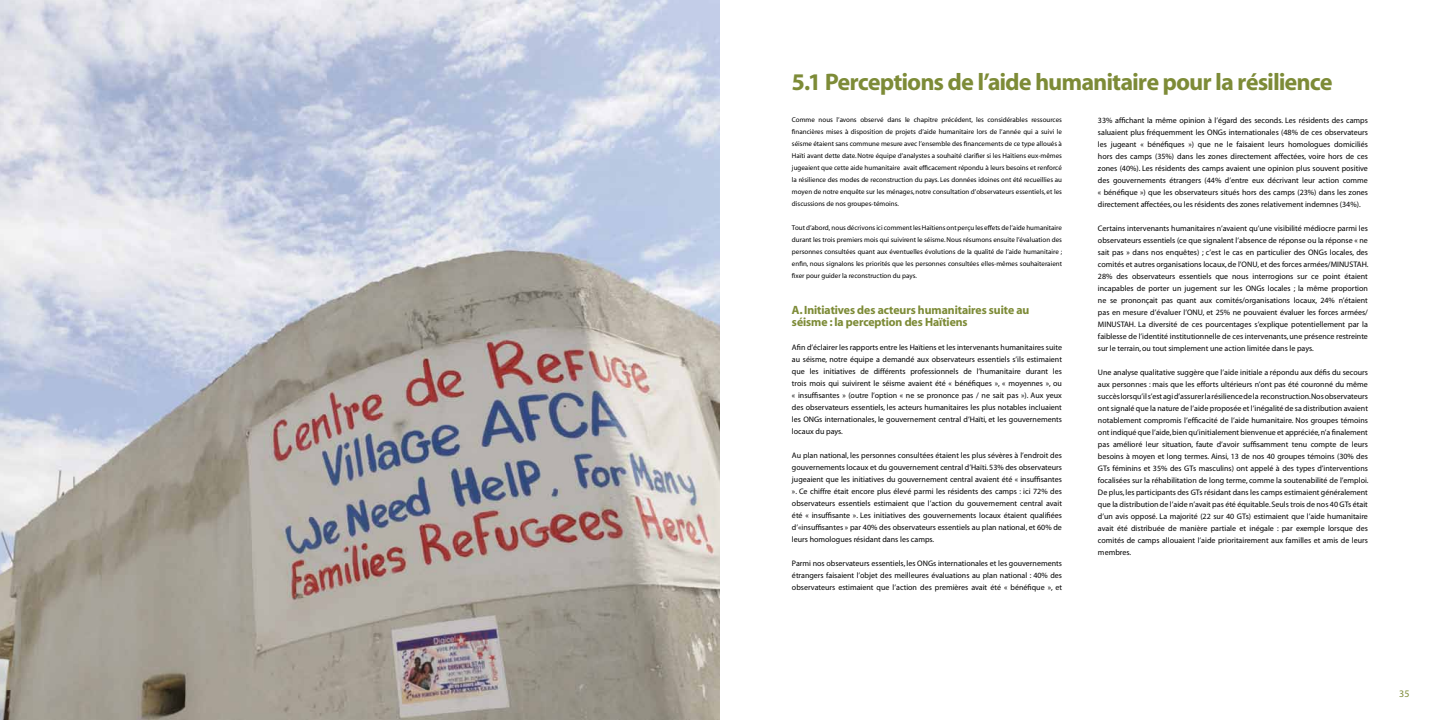
<style>
.page{position:relative;width:1440px;height:720px;background:#fff}
.page>*{position:absolute;margin:0;border:0;box-sizing:border-box;transform-origin:0 0}
.t1{font:24px "Myriad Headline";letter-spacing:-.015em;color:#7d8b37}
.t2{font:12px/12px "Myriad Headline";color:#7d8b37}
.t3{font:10px "Myriad";color:#7d8b37}
.t4{font:8px/12px "Myriad";color:#000;text-align:justify}
.t5{font:7px/12px "Myriad";color:#000;text-align:justify}
</style>
<div class="page">
<img style="left:0;top:0;width:720px;height:720px">
<h1 class="t1" style="left:792px;top:70px;width:542px">5.1 Perceptions de l’aide humanitaire pour la résilience</h1>
<p class="t5" style="left:792px;top:114px;width:272px">Comme nous l’avons observé dans le chapitre précédent, les considérables ressources financières mises à disposition de projets d’aide humanitaire lors de l’année qui a suivi le séisme étaient sans commune mesure avec l’ensemble des financements de ce type alloués à Haïti avant dette date. Notre équipe d’analystes a souhaité clarifier si les Haïtiens eux-mêmes jugeaient que cette aide humanitaire avait efficacement répondu à leurs besoins et renforcé la résilience des modes de reconstruction du pays. Les données idoines ont été recueillies au moyen de notre enquête sur les ménages, notre consultation d’observateurs essentiels, et les discussions de nos groupes-témoins.</p>
<p class="t5" style="left:792px;top:222px;width:272px">Tout d’abord, nous décrivons ici comment les Haïtiens ont perçu les effets de l’aide humanitaire durant les trois premiers mois qui suivirent le séisme. Nous résumons ensuite l’évaluation des personnes consultées quant aux éventuelles évolutions de la qualité de l’aide humanitaire ; enfin, nous signalons les priorités que les personnes consultées elles-mêmes souhaiteraient fixer pour guider la reconstruction du pays.</p>
<h2 class="t2" style="left:792px;top:305px;width:239px">A. Initiatives des acteurs humanitaires suite au séisme : la perception des Haïtiens</h2>
<p class="t4" style="left:792px;top:342px;width:272px">Afin d’éclairer les rapports entre les Haïtiens et les intervenants humanitaires suite au séisme, notre équipe a demandé aux observateurs essentiels s’ils estimaient que les initiatives de différents professionnels de l’humanitaire durant les trois mois qui suivirent le séisme avaient été « bénéfiques », « moyennes », ou « insuffisantes » (outre l’option « ne se prononce pas / ne sait pas »). Aux yeux des observateurs essentiels, les acteurs humanitaires les plus notables incluaient les ONGs internationales, le gouvernement central d’Haïti, et les gouvernements locaux du pays.</p>
<p class="t4" style="left:792px;top:450px;width:272px">Au plan national, les personnes consultées étaient les plus sévères à l’endroit des gouvernements locaux et du gouvernement central d’Haïti. 53% des observateurs jugeaient que les initiatives du gouvernement central avaient été « insuffisantes ». Ce chiffre était encore plus élevé parmi les résidents des camps : ici 72% des observateurs essentiels estimaient que l’action du gouvernement central avait été « insuffisante ». Les initiatives des gouvernements locaux étaient qualifiées d’«insuffisantes » par 40% des observateurs essentiels au plan national, et 60% de leurs homologues résidant dans les camps.</p>
<p class="t4" style="left:792px;top:558px;width:272px">Parmi nos observateurs essentiels, les ONGs internationales et les gouvernements étrangers faisaient l’objet des meilleures évaluations au plan national : 40% des observateurs estimaient que l’action des premières avait été « bénéfique », et</p>
<p class="t4" style="left:1098px;top:115px;width:272px">33% affichant la même opinion à l’égard des seconds. Les résidents des camps saluaient plus fréquemment les ONGs internationales (48% de ces observateurs les jugeant « bénéfiques ») que ne le faisaient leurs homologues domiciliés hors des camps (35%) dans les zones directement affectées, voire hors de ces zones (40%). Les résidents des camps avaient une opinion plus souvent positive des gouvernements étrangers (44% d’entre eux décrivant leur action comme « bénéfique ») que les observateurs situés hors des camps (23%) dans les zones directement affectées, ou les résidents des zones relativement indemnes (34%).</p>
<p class="t4" style="left:1098px;top:223px;width:272px">Certains intervenants humanitaires n’avaient qu’une visibilité médiocre parmi les observateurs essentiels (ce que signalent l’absence de réponse ou la réponse « ne sait pas » dans nos enquêtes) ; c’est le cas en particulier des ONGs locales, des comités et autres organisations locaux, de l’ONU, et des forces armées/MINUSTAH.<br>28% des observateurs essentiels que nous interrogions sur ce point étaient incapables de porter un jugement sur les ONGs locales ; la même proportion ne se prononçait pas quant aux comités/organisations locaux, 24% n’étaient pas en mesure d’évaluer l’ONU, et 25% ne pouvaient évaluer les forces armées/ MINUSTAH. La diversité de ces pourcentages s’explique potentiellement par la faiblesse de l’identité institutionnelle de ces intervenants, une présence restreinte sur le terrain, ou tout simplement une action limitée dans le pays.</p>
<p class="t4" style="left:1098px;top:367px;width:272px">Une analyse qualitative suggère que l’aide initiale a répondu aux défis du secours aux personnes : mais que les efforts ultérieurs n’ont pas été couronné du même succès lorsqu’il s’est agi d’assurer la résilience de la reconstruction.Nos observateurs ont signalé que la nature de l’aide proposée et l’inégalité de sa distribution avaient notablement compromis l’efficacité de l’aide humanitaire. Nos groupes témoins ont indiqué que l’aide, bien qu’initialement bienvenue et appréciée, n’a finalement pas amélioré leur situation, faute d’avoir suffisamment tenu compte de leurs besoins à moyen et long termes. Ainsi, 13 de nos 40 groupes témoins (30% des GTs féminins et 35% des GTs masculins) ont appelé à des types d’interventions focalisées sur la réhabilitation de long terme, comme la soutenabilité de l’emploi.<br>De plus, les participants des GTs résidant dans les camps estimaient généralement que la distribution de l’aide n’avait pas été équitable. Seuls trois de nos 40 GTs était d’un avis opposé. La majorité (22 sur 40 GTs) estimaient que l’aide humanitaire avait été distribuée de manière partiale et inégale : par exemple lorsque des comités de camps allouaient l’aide prioritairement aux familles et amis de leurs membres.</p>
<p class="t3" style="left:1399px;top:688px;width:12px">35</p>
</div>
